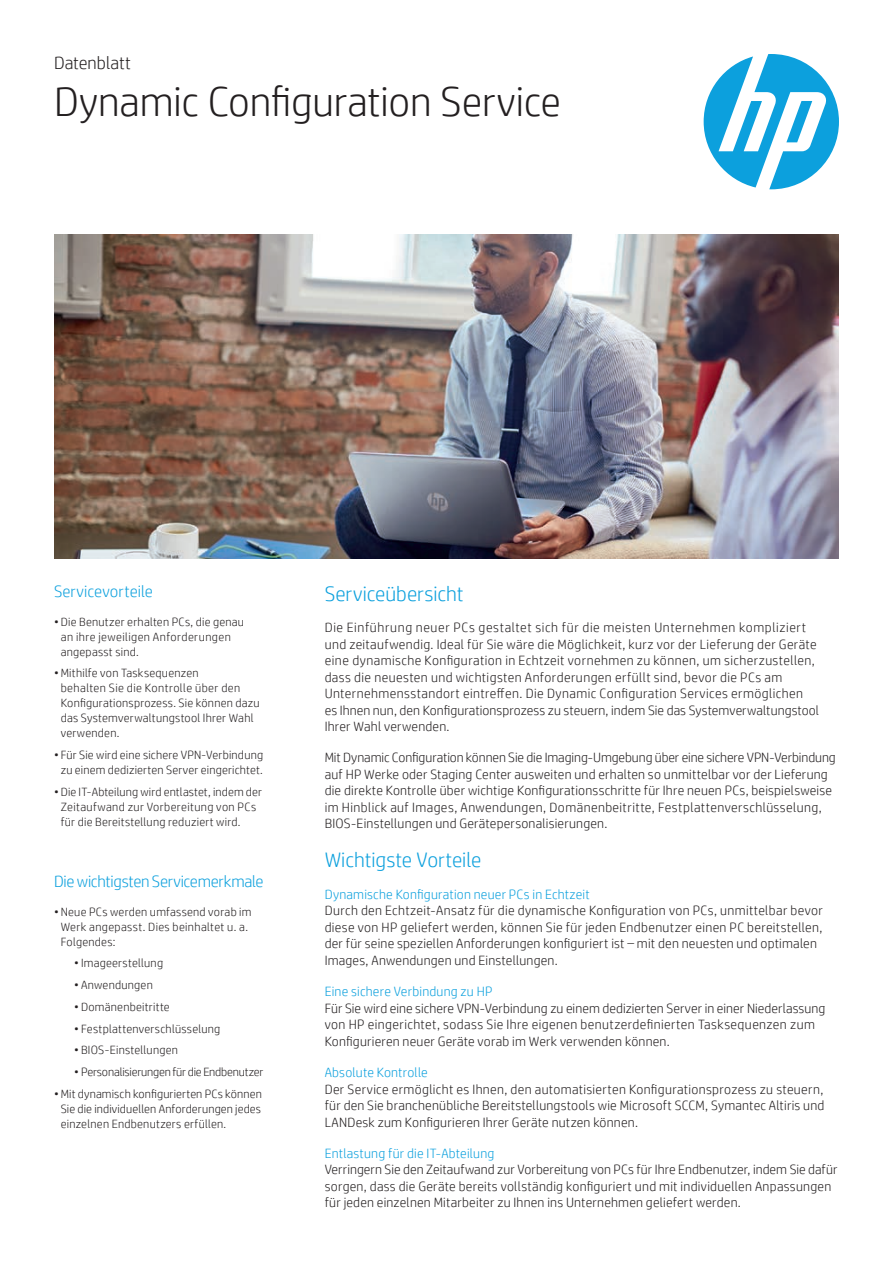
<style>
.page{position:relative;width:893px;height:1263px;background:#fff}
.page>*{position:absolute;margin:0;border:0;box-sizing:border-box;transform-origin:0 0}
.Headline_28_30{font:300 42px "HP Simplified";letter-spacing:-.005em;color:#231f20}
.Subhead_14_16_blue{font:300 21px "HP Simplified";color:#0ca0dd}
.Document_type_for_12{font:300 18px "HP Simplified";color:#231f20}
.Sidebar_header_11_14{font:300 16.5px "HP Simplified";letter-spacing:-.015em;color:#0ca0dd}
.Sidebar_header_11_14-2{font:300 16.5px "HP Simplified";letter-spacing:.005em;color:#0ca0dd}
.Body{font:300 13.5px/16.5px "HP Simplified";letter-spacing:.02em;color:#231f20}
.Body_no_space_after{font:300 13.5px "HP Simplified";letter-spacing:.015em;color:#0ca0dd}
.t1{font:300 12px/15px "HP Simplified";letter-spacing:.02em;color:#231f20}
.t2{font:300 12px "HP Simplified";letter-spacing:-.015em;color:#231f20}
</style>
<div class="page">
<svg style="left:704px;top:54px;width:135px;height:135px"></svg>
<img style="left:54px;top:234px;width:785px;height:324px">
<p class="Document_type_for_12" style="left:54px;top:51px;width:79px">Datenblatt</p>
<p class="Headline_28_30" style="left:54px;top:74px;width:508px">Dynamic Configuration Service</p>
<p class="Sidebar_header_11_14-2" style="left:54px;top:580px;width:100px">Servicevorteile</p>
<p class="t1" style="left:61px;top:613px;width:185px;text-indent:-7px">• Die Benutzer erhalten PCs, die genau an ihre jeweiligen Anforderungen angepasst sind.</p>
<p class="t1" style="left:61px;top:665px;width:200px;text-indent:-7px">•Mithilfe von Tasksequenzen<br>behalten Sie die Kontrolle über den<br>Konfigurationsprozess. Sie können dazu das Systemverwaltungstool Ihrer Wahl verwenden.</p>
<p class="t1" style="left:54px;top:747px;width:211px;text-align:center">• Für Sie wird eine sichere VPN-Verbindung zu einem dedizierten Server eingerichtet.</p>
<p class="t1" style="left:61px;top:784px;width:203px;text-indent:-7px">• Die IT-Abteilung wird entlastet, indem der<br>Zeitaufwand zur Vorbereitung von PCs für die Bereitstellung reduziert wird.</p>
<p class="Sidebar_header_11_14" style="left:54px;top:871px;width:211px">Die wichtigsten Servicemerkmale</p>
<p class="t1" style="left:61px;top:904px;width:192px;text-indent:-7px">• Neue PCs werden umfassend vorab im<br>Werk angepasst. Dies beinhaltet u. a.<br>Folgendes:</p>
<p class="t1" style="left:74px;top:955px;width:90px">•Imageerstellung</p>
<p class="t1" style="left:74px;top:977px;width:80px">• Anwendungen</p>
<p class="t1" style="left:74px;top:999px;width:97px">• Domänenbeitritte</p>
<p class="t1" style="left:74px;top:1021px;width:148px">• Festplattenverschlüsselung</p>
<p class="t1" style="left:74px;top:1042px;width:105px">• BIOS-Einstellungen</p>
<p class="t2" style="left:74px;top:1064px;width:191px">• Personalisierungen für die Endbenutzer</p>
<p class="t1" style="left:61px;top:1086px;width:203px;text-align:justify;text-indent:-7px">•Mit dynamisch konfigurierten PCs können Sie die individuellen Anforderungen jedes einzelnen Endbenutzers erfüllen.</p>
<p class="Subhead_14_16_blue" style="left:325px;top:580px;width:140px">Serviceübersicht</p>
<p class="Body" style="left:325px;top:619px;width:496px">Die Einführung neuer PCs gestaltet sich für die meisten Unternehmen kompliziert und zeitaufwendig. Ideal für Sie wäre die Möglichkeit, kurz vor der Lieferung der Geräte eine dynamische Konfiguration in Echtzeit vornehmen zu können, um sicherzustellen, dass die neuesten und wichtigsten Anforderungen erfüllt sind, bevor die PCs am Unternehmensstandort eintreffen. Die Dynamic Configuration Services ermöglichen<br>es Ihnen nun, den Konfigurationsprozess zu steuern, indem Sie das Systemverwaltungstool Ihrer Wahl verwenden.</p>
<p class="Body" style="left:325px;top:749px;width:513px">Mit Dynamic Configuration können Sie die Imaging-Umgebung über eine sichere VPN-Verbindung auf HP Werke oder Staging Center ausweiten und erhalten so unmittelbar vor der Lieferung die direkte Kontrolle über wichtige Konfigurationsschritte für Ihre neuen PCs, beispielsweise im Hinblick auf Images, Anwendungen, Domänenbeitritte, Festplattenverschlüsselung, BIOS-Einstellungen und Gerätepersonalisierungen.</p>
<p class="Subhead_14_16_blue" style="left:325px;top:846px;width:158px">Wichtigste Vorteile</p>
<p class="Body_no_space_after" style="left:325px;top:885px;width:267px">Dynamische Konfiguration neuer PCs in Echtzeit</p>
<p class="Body" style="left:325px;top:902px;width:500px">Durch den Echtzeit-Ansatz für die dynamische Konfiguration von PCs, unmittelbar bevor diese von HP geliefert werden, können Sie für jeden Endbenutzer einen PC bereitstellen, der für seine speziellen Anforderungen konfiguriert ist – mit den neuesten und optimalen Images, Anwendungen und Einstellungen.</p>
<p class="Body_no_space_after" style="left:325px;top:982px;width:169px">Eine sichere Verbindung zu HP</p>
<p class="Body" style="left:325px;top:999px;width:502px">Für Sie wird eine sichere VPN-Verbindung zu einem dedizierten Server in einer Niederlassung von HP eingerichtet, sodass Sie Ihre eigenen benutzerdefinierten Tasksequenzen zum<br>Konfigurieren neuer Geräte vorab im Werk verwenden können.</p>
<p class="Body_no_space_after" style="left:325px;top:1063px;width:105px">Absolute Kontrolle</p>
<p class="Body" style="left:325px;top:1080px;width:501px;text-align:justify">Der Service ermöglicht es Ihnen, den automatisierten Konfigurationsprozess zu steuern, für den Sie branchenübliche Bereitstellungstools wie Microsoft SCCM, Symantec Altiris und LANDesk zum Konfigurieren Ihrer Geräte nutzen können.</p>
<p class="Body_no_space_after" style="left:325px;top:1144px;width:171px">Entlastung für die IT-Abteilung</p>
<p class="Body" style="left:325px;top:1161px;width:514px">Verringern Sie den Zeitaufwand zur Vorbereitung von PCs für Ihre Endbenutzer, indem Sie dafür sorgen, dass die Geräte bereits vollständig konfiguriert und mit individuellen Anpassungen für jeden einzelnen Mitarbeiter zu Ihnen ins Unternehmen geliefert werden.</p>
</div>
